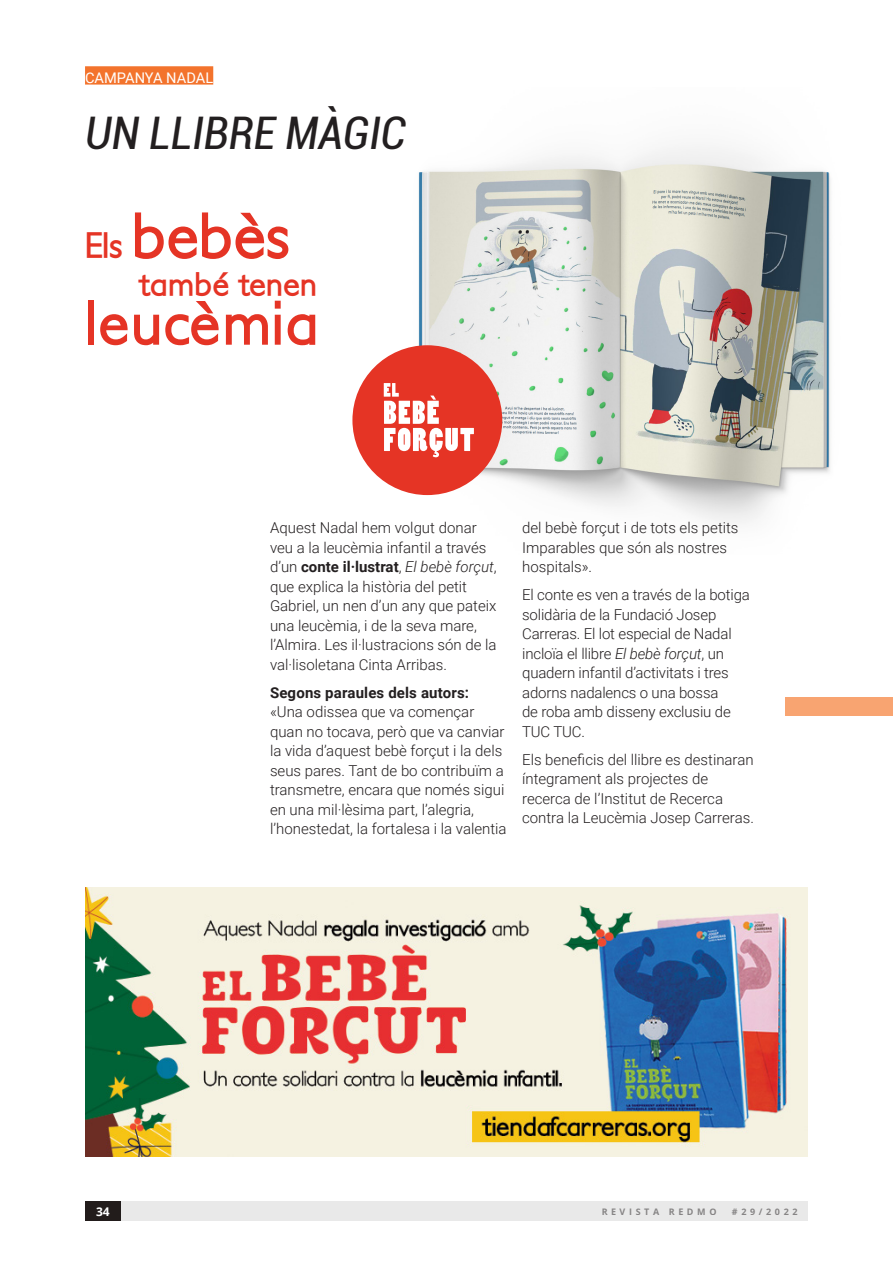
<style>
.page{position:relative;width:893px;height:1263px;background:#fff}
.page>*{position:absolute;margin:0;border:0;box-sizing:border-box;transform-origin:0 0}
.t1{font:700 62.7px "Petita";letter-spacing:-.01em;color:#e53425}
.t2{font:700 60.15px "Petita";letter-spacing:.01em;color:#e53425}
.Quotes{font:italic condensed 45px "Roboto";color:#231f20}
.t3{font:700 32.4px "Petita";letter-spacing:-.01em;color:#e53425}
.Paragraph_Text{font:300 15px/19.5px "Roboto";color:#231f20}
.Explain_Text{font:14.7px "Roboto";color:#fff}
.t4{font:700 12px "Open Sans";color:#fff}
.t5{font:700 9px "Open Sans";letter-spacing:.4em;color:#231f20}
.s1{font-size:35.1px}
.s2{font-weight:700}
.s3{font-style:italic}
</style>
<div class="page">
<div style="left:85px;top:1201px;width:723px;height:20px;background:#e9e9e9"></div>
<div style="left:85px;top:1201px;width:36px;height:20px;background:#221c1b"></div>
<img style="left:385px;top:146px;width:446px;height:377px">
<div style="left:85px;top:66px;width:128px;height:19px;background:#f3732c"></div>
<img style="left:85px;top:888px;width:723px;height:269px">
<div style="left:786px;top:697px;width:107px;height:18px;background:#f8a471"></div>
<div style="left:352px;top:345px;width:150px;height:150px;background:#e53425;border-radius:50%"></div>
<svg style="left:384px;top:383px;width:90px;height:74px"></svg>
<p class="Explain_Text" style="left:85px;top:67px;width:130px">CAMPANYA NADAL</p>
<p class="Quotes" style="left:85px;top:101px;width:322px">UN LLIBRE MÀGIC</p>
<p class="t1" style="left:85px;top:197px;width:207px"><span class="s1">Els</span> bebès</p>
<p class="t3" style="left:139px;top:264px;width:180px">també tenen</p>
<p class="t2" style="left:85px;top:286px;width:235px">leucèmia</p>
<p class="Paragraph_Text" style="left:270px;top:518px;width:228px">Aquest Nadal hem volgut donar veu a la leucèmia infantil a través d’un <span class="s2">conte il·lustrat</span>, <span class="s3">El bebè forçut</span>, que explica la història del petit Gabriel, un nen d’un any que pateix una leucèmia, i de la seva mare, l’Almira. Les il·lustracions són de la val·lisoletana Cinta Arribas.</p>
<p class="Paragraph_Text" style="left:270px;top:682px;width:238px"><span class="s2">Segons paraules dels autors:<br></span>«Una odissea que va començar quan no tocava, però que va canviar la vida d’aquest bebè forçut i la dels seus pares. Tant de bo contribuïm a transmetre, encara que només sigui en una mil·lèsima part, l’alegria, l’honestedat, la fortalesa i la valentia</p>
<p class="Paragraph_Text" style="left:522px;top:518px;width:218px">del bebè forçut i de tots els petits<br>Imparables que són als nostres hospitals».</p>
<p class="Paragraph_Text" style="left:522px;top:585px;width:229px">El conte es ven a través de la botiga solidària de la Fundació Josep<br>Carreras. El lot especial de Nadal incloïa el llibre <span class="s3">El bebè forçut</span>, un quadern infantil d’activitats i tres adorns nadalencs o una bossa<br>de roba amb disseny exclusiu de<br>TUC TUC.</p>
<p class="Paragraph_Text" style="left:522px;top:749px;width:233px">Els beneficis del llibre es destinaran íntegrament als projectes de recerca de l’Institut de Recerca contra la Leucèmia Josep Carreras.</p>
<p class="t4" style="left:96px;top:1203px;width:15px">34</p>
<p class="t5" style="left:601px;top:1205px;width:117px">REVISTA REDMO</p>
<p class="t5" style="left:732px;top:1205px;width:67px">#29/2022</p>
</div>
